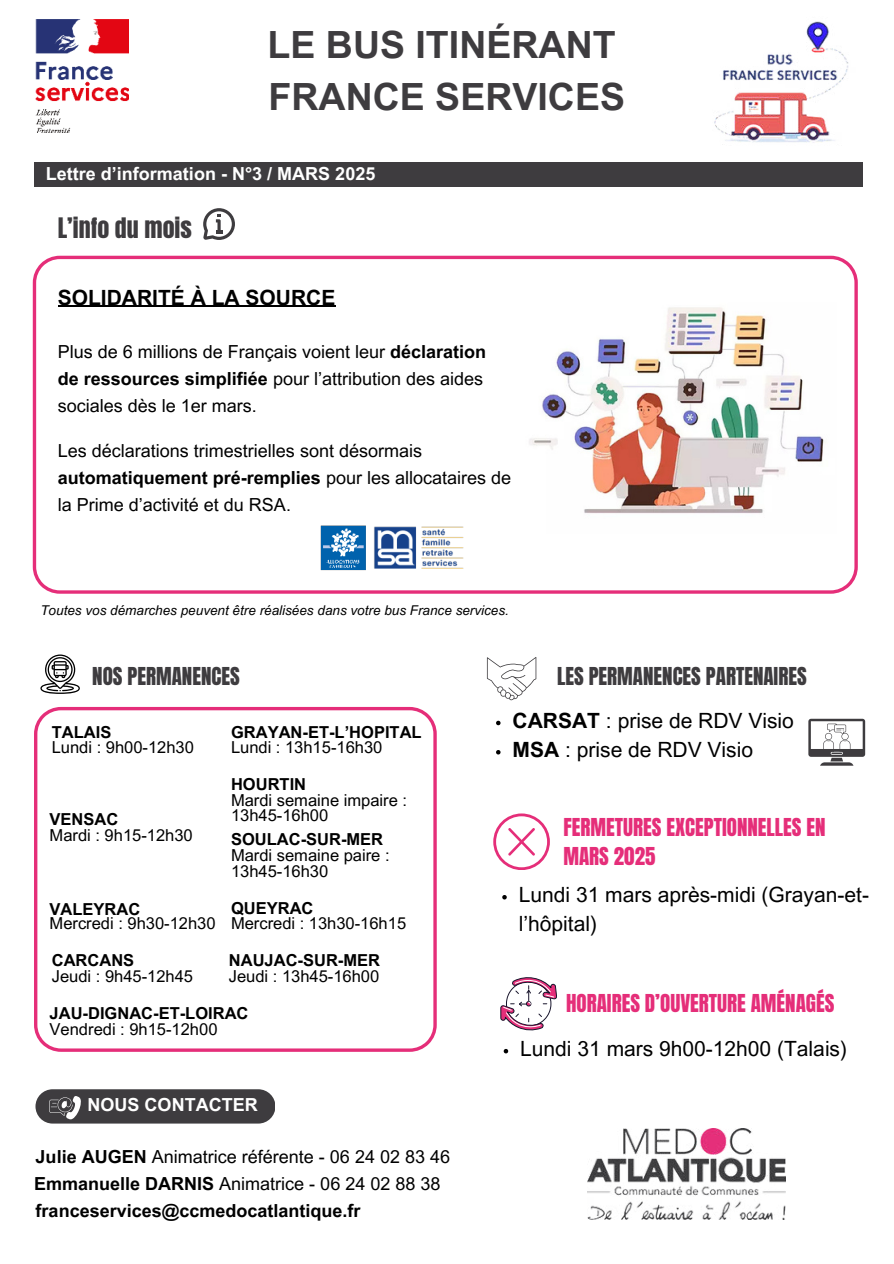
<style>
.page{position:relative;width:894px;height:1264px;background:#fff}
.page>*{position:absolute;margin:0;border:0;box-sizing:border-box;transform-origin:0 0}
.t1{font:700 37.5px/51.8px "Arial MT Pro";color:#3e3c3f}
.t2{font:24px "Anton";color:#3e3c3f}
.t3{font:21px/29.2px "Arial MT Pro";color:#000}
.t4{font:21px/29.2px "Anton";color:#e52e79}
.t5{font:21px "Anton";color:#3e3c3f}
.t6{font:700 21px "Arial MT Pro";color:#000}
.t7{font:18px/27px "Arial MT Pro";color:#000}
.t8{font:700 18px "Arial MT Pro";color:#fff}
.t9{font:700 18px "Arial MT Pro";color:#000}
.t10{font:16.5px/15.8px "Arial MT Pro";color:#000}
.t11{font:700 16.5px "Arial MT Pro";color:#000}
.t12{font:italic 13.5px "Arial MT Pro";color:#000}
.s1{font-weight:700}
</style>
<div class="page">
<img style="left:35px;top:19px;width:94px;height:114px">
<img style="left:587px;top:1128px;width:198px;height:91px">
<img style="left:714px;top:21px;width:134px;height:122px">
<div style="left:34px;top:163px;width:828px;height:24px;background:#3e3c3f"></div>
<div style="left:35px;top:1089px;width:240px;height:34px;background:#3e3c3f;border-radius:17px"></div>
<svg style="left:49px;top:1096px;width:32px;height:23px"></svg>
<svg style="left:808px;top:718px;width:56px;height:47px"></svg>
<svg style="left:487px;top:657px;width:49px;height:43px"></svg>
<svg style="left:40px;top:654px;width:40px;height:40px"></svg>
<svg style="left:34px;top:707px;width:402px;height:344px"></svg>
<svg style="left:33px;top:256px;width:824px;height:337px"></svg>
<svg style="left:203px;top:208px;width:32px;height:32px"></svg>
<svg style="left:493px;top:813px;width:56px;height:56px"></svg>
<svg style="left:500px;top:977px;width:56px;height:54px"></svg>
<img style="left:319px;top:524px;width:48px;height:46px">
<img style="left:373px;top:526px;width:90px;height:43px">
<img style="left:521px;top:295px;width:315px;height:239px">
<svg style="left:496px;top:720px;width:4px;height:5px"></svg>
<svg style="left:496px;top:750px;width:4px;height:4px"></svg>
<svg style="left:502px;top:895px;width:4px;height:4px"></svg>
<svg style="left:503px;top:1049px;width:5px;height:4px"></svg>
<hr style="left:58px;top:306px;width:277px;height:1px;background:#000">
<h1 class="t1" style="left:267px;top:20px;width:359px">LE BUS ITINÉRANT<br>FRANCE SERVICES</h1>
<p class="t8" style="left:46px;top:163px;width:331px">Lettre d’information - N°3 / MARS 2025</p>
<h2 class="t2" style="left:58px;top:216px;width:136px">L’info du mois</h2>
<p class="t6" style="left:58px;top:285px;width:279px">SOLIDARITÉ À LA SOURCE</p>
<p class="t7" style="left:58px;top:339px;width:430px">Plus de 6 millions de Français voient leur <span class="s1">déclaration de ressources simplifiée</span> pour l’attribution des aides sociales dès le 1er mars.</p>
<p class="t7" style="left:58px;top:438px;width:455px">Les déclarations trimestrielles sont désormais <span class="s1">automatiquement pré-remplies</span> pour les allocataires de la Prime d’activité et du RSA.</p>
<p class="t12" style="left:40px;top:602px;width:470px">Toutes vos démarches peuvent être réalisées dans votre bus France services.</p>
<p class="t5" style="left:92px;top:665px;width:149px">NOS PERMANENCES</p>
<p class="t11" style="left:52px;top:722px;width:61px">TALAIS</p>
<p class="t10" style="left:52px;top:740px;width:144px">Lundi : 9h00-12h30</p>
<p class="t11" style="left:50px;top:810px;width:70px">VENSAC</p>
<p class="t10" style="left:50px;top:828px;width:144px">Mardi : 9h15-12h30</p>
<p class="t11" style="left:50px;top:899px;width:92px">VALEYRAC</p>
<p class="t10" style="left:50px;top:915px;width:167px">Mercredi : 9h30-12h30</p>
<p class="t11" style="left:52px;top:951px;width:84px">CARCANS</p>
<p class="t10" style="left:52px;top:969px;width:143px">Jeudi : 9h45-12h45</p>
<p class="t11" style="left:231px;top:722px;width:192px">GRAYAN-ET-L’HOPITAL</p>
<p class="t10" style="left:231px;top:740px;width:153px">Lundi : 13h15-16h30</p>
<p class="t11" style="left:231px;top:774px;width:77px">HOURTIN</p>
<p class="t10" style="left:231px;top:793px;width:177px">Mardi semaine impaire :<br>13h45-16h00</p>
<p class="t11" style="left:231px;top:829px;width:154px">SOULAC-SUR-MER</p>
<p class="t10" style="left:231px;top:848px;width:160px">Mardi semaine paire :<br>13h45-16h30</p>
<p class="t11" style="left:231px;top:898px;width:84px">QUEYRAC</p>
<p class="t10" style="left:231px;top:916px;width:177px">Mercredi : 13h30-16h15</p>
<p class="t11" style="left:229px;top:951px;width:153px">NAUJAC-SUR-MER</p>
<p class="t10" style="left:229px;top:969px;width:152px">Jeudi : 13h45-16h00</p>
<p class="t11" style="left:50px;top:1003px;width:200px">JAU-DIGNAC-ET-LOIRAC</p>
<p class="t10" style="left:50px;top:1022px;width:169px">Vendredi : 9h15-12h00</p>
<p class="t8" style="left:88px;top:1094px;width:171px">NOUS CONTACTER</p>
<p class="t7" style="left:36px;top:1143px;width:416px"><span class="s1">Julie AUGEN</span> Animatrice référente - 06 24 02 83 46</p>
<p class="t7" style="left:34px;top:1170px;width:408px"><span class="s1">Emmanuelle DARNIS</span> Animatrice - 06 24 02 88 38</p>
<p class="t9" style="left:36px;top:1199px;width:326px">franceservices@ccmedocatlantique.fr</p>
<p class="t5" style="left:557px;top:665px;width:251px">LES PERMANENCES PARTENAIRES</p>
<p class="t3" style="left:512px;top:706px;width:283px"><span class="s1">CARSAT</span> : prise de RDV Visio<br><span class="s1">MSA</span> : prise de RDV Visio</p>
<p class="t4" style="left:563px;top:814px;width:263px">FERMETURES EXCEPTIONNELLES EN<br>MARS 2025</p>
<p class="t3" style="left:518px;top:880px;width:351px">Lundi 31 mars après-midi (Grayan-et&shy;l’hôpital)</p>
<p class="t4" style="left:566px;top:990px;width:270px">HORAIRES D’OUVERTURE AMÉNAGÉS</p>
<p class="t3" style="left:520px;top:1034px;width:328px">Lundi 31 mars 9h00-12h00 (Talais)</p>
</div>
